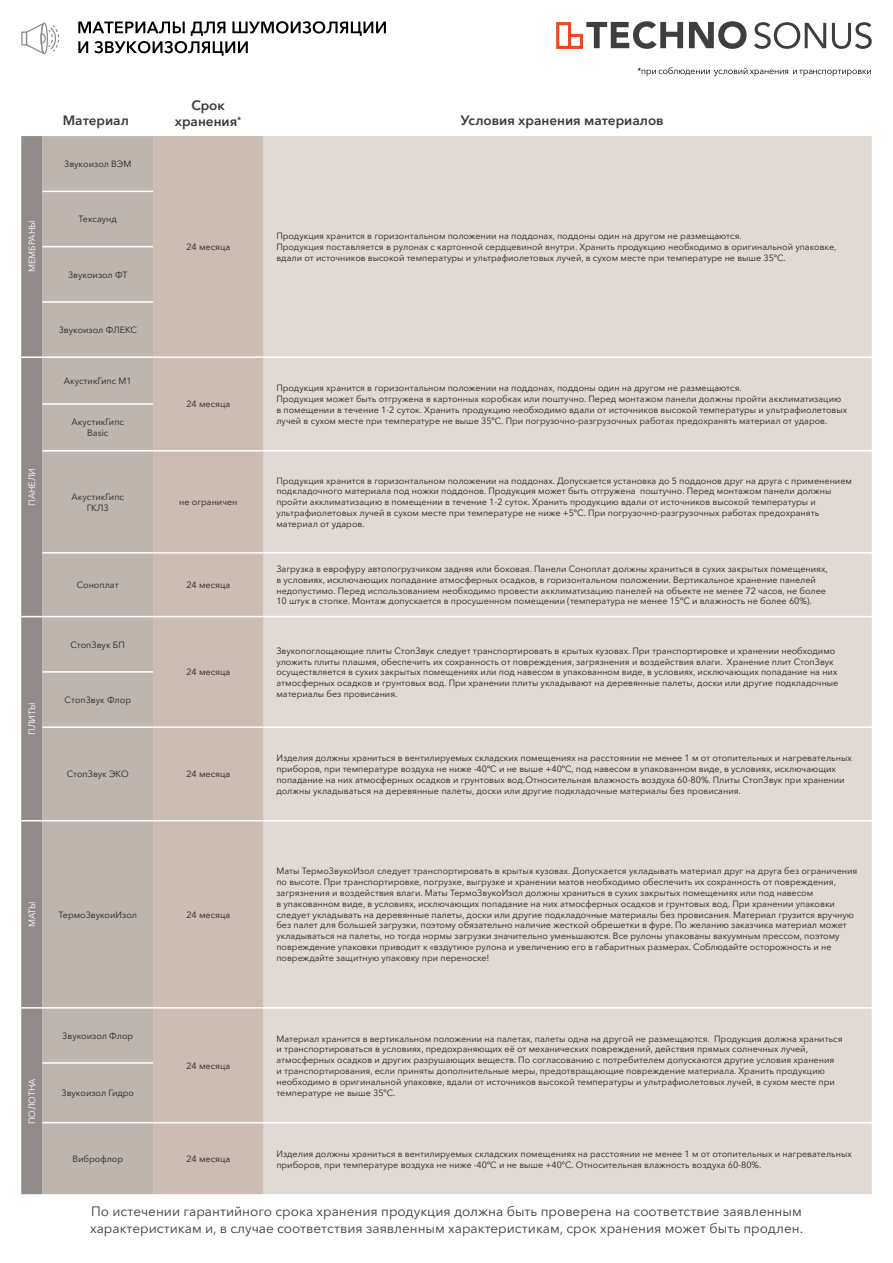
<style>
.page{position:relative;width:893px;height:1263px;background:#fff}
.page>*{position:absolute;margin:0;border:0;box-sizing:border-box;transform-origin:0 0}
.t1{font:13.5px/16.2px "Avenir Next Cyr";color:#383c3f}
.t2{font:600 13.5px "Avenir Next Cyr";color:#383c3f}
.t3{font:9px/10.8px "Avenir Next Cyr";color:#231f20}
.t4{font:9px "Avenir Next Cyr";color:#fff}
</style>
<div class="page">
<svg style="left:638px;top:67px;width:233px;height:9px"></svg>
<svg style="left:689px;top:21px;width:58px;height:28px"></svg>
<svg style="left:754px;top:22px;width:72px;height:27px"></svg>
<svg style="left:832px;top:22px;width:40px;height:27px"></svg>
<svg style="left:556px;top:21px;width:127px;height:28px"></svg>
<div style="left:43px;top:136px;width:110px;height:1058px;background:#bfb5af"></div>
<div style="left:153px;top:136px;width:111px;height:1058px;background:#cbbdb4"></div>
<div style="left:264px;top:136px;width:608px;height:1058px;background:#e1dad4"></div>
<hr style="left:43px;top:191px;width:110px;height:1px;background:#fff">
<hr style="left:43px;top:246px;width:110px;height:1px;background:#fff">
<hr style="left:43px;top:301px;width:110px;height:2px;background:#fff">
<hr style="left:43px;top:356px;width:110px;height:2px;background:#fff">
<hr style="left:153px;top:356px;width:111px;height:2px;background:#fff">
<hr style="left:264px;top:356px;width:608px;height:2px;background:#fff">
<hr style="left:43px;top:403px;width:110px;height:2px;background:#fff">
<hr style="left:43px;top:450px;width:110px;height:1px;background:#fff">
<hr style="left:153px;top:450px;width:111px;height:1px;background:#fff">
<hr style="left:264px;top:450px;width:608px;height:1px;background:#fff">
<hr style="left:43px;top:552px;width:110px;height:2px;background:#fff">
<hr style="left:153px;top:552px;width:111px;height:2px;background:#fff">
<hr style="left:264px;top:552px;width:608px;height:2px;background:#fff">
<hr style="left:43px;top:616px;width:110px;height:1px;background:#fff">
<hr style="left:153px;top:616px;width:111px;height:1px;background:#fff">
<hr style="left:264px;top:616px;width:608px;height:1px;background:#fff">
<hr style="left:43px;top:671px;width:110px;height:2px;background:#fff">
<hr style="left:43px;top:726px;width:110px;height:2px;background:#fff">
<hr style="left:153px;top:726px;width:111px;height:2px;background:#fff">
<hr style="left:264px;top:726px;width:608px;height:2px;background:#fff">
<hr style="left:43px;top:820px;width:110px;height:1px;background:#fff">
<hr style="left:153px;top:820px;width:111px;height:1px;background:#fff">
<hr style="left:264px;top:820px;width:608px;height:1px;background:#fff">
<svg style="left:21px;top:136px;width:22px;height:1058px;background:#95908e"></svg>
<hr style="left:43px;top:1007px;width:110px;height:1px;background:#fff">
<hr style="left:153px;top:1007px;width:111px;height:1px;background:#fff">
<hr style="left:264px;top:1007px;width:608px;height:1px;background:#fff">
<hr style="left:43px;top:1062px;width:110px;height:2px;background:#fff">
<hr style="left:43px;top:1122px;width:110px;height:1px;background:#fff">
<hr style="left:153px;top:1122px;width:111px;height:1px;background:#fff">
<hr style="left:264px;top:1122px;width:608px;height:1px;background:#fff">
<svg style="left:78px;top:21px;width:308px;height:35px"></svg>
<svg style="left:21px;top:23px;width:38px;height:31px"></svg>
<h1 class="t2" style="left:191px;top:97px;width:35px">Срок</h1>
<h1 class="t2" style="left:63px;top:112px;width:68px">Материал</h1>
<h1 class="t2" style="left:175px;top:113px;width:68px">хранения<sup>*</sup></h1>
<h1 class="t2" style="left:461px;top:112px;width:204px">Условия хранения материалов</h1>
<p class="t4" style="left:27px;top:272px;width:53px;rotate:-90deg">МЕМБРАНЫ</p>
<p class="t4" style="left:27px;top:506px;width:39px;rotate:-90deg">ПАНЕЛИ</p>
<p class="t4" style="left:27px;top:735px;width:34px;rotate:-90deg">ПЛИТЫ</p>
<p class="t3" style="left:64px;top:159px;width:69px">3вyкoизол BЭМ</p>
<p class="t3" style="left:79px;top:214px;width:40px">Teкcayнд</p>
<p class="t3" style="left:68px;top:269px;width:61px">3вyкoизол ФТ</p>
<p class="t3" style="left:59px;top:324px;width:80px">3вyкoизол ФЛEKC</p>
<p class="t3" style="left:186px;top:241px;width:45px">24 месяца</p>
<p class="t3" style="left:276px;top:231px;width:467px">Продукция хранится в горизонтальном положении на поддонах, поддоны один на другом не размещаются.</p>
<p class="t3" style="left:276px;top:241px;width:562px">Продукция поставляется в рулонах с картонной сердцевиной внутри. Хранить продукцию необходимо в оригинальной упаковке, вдали от источников высокой температуры и ультрафиолетовых лучей, в сухом месте при температуре не выше 35ºC.</p>
<p class="t3" style="left:64px;top:375px;width:69px">AкycтикГипc M1</p>
<p class="t3" style="left:276px;top:383px;width:467px">Продукция хранится в горизонтальном положении на поддонах, поддоны один на другом не размещаются.</p>
<p class="t3" style="left:276px;top:393px;width:572px">Продукция может быть отгружена в картонных коробках или поштучно. Перед монтажом панели должны пройти акклиматизацию в помещении в течение 1-2 суток. Хранить продукцию необходимо вдали от источников высокой температуры и ультрафиолетовых</p>
<p class="t3" style="left:186px;top:399px;width:45px">24 месяца</p>
<p class="t3" style="left:72px;top:417px;width:54px">AкycтикГипc</p>
<p class="t3" style="left:276px;top:415px;width:552px">лучей в сухом месте при температуре не выше 35ºC. При погрузочно-разгрузочных работах предохранять материал от ударов.</p>
<p class="t3" style="left:87px;top:428px;width:23px">Basic</p>
<p class="t3" style="left:72px;top:491px;width:54px">AкycтикГипc</p>
<p class="t3" style="left:87px;top:502px;width:24px">ГKЛ3</p>
<p class="t3" style="left:179px;top:497px;width:60px">не ограничен</p>
<p class="t3" style="left:77px;top:580px;width:43px">Coнoплaт</p>
<p class="t3" style="left:186px;top:580px;width:45px">24 месяца</p>
<p class="t3" style="left:71px;top:639px;width:56px">СтопЗвук БП</p>
<p class="t3" style="left:65px;top:694px;width:68px">Cтoп3вyк Флop</p>
<p class="t3" style="left:186px;top:667px;width:45px">24 месяца</p>
<p class="t3" style="left:67px;top:769px;width:63px">СтопЗвук ЭКО</p>
<p class="t3" style="left:186px;top:769px;width:45px">24 месяца</p>
<p class="t3" style="left:276px;top:475px;width:577px">Продукция хранится в горизонтальном положении на поддонах. Допускается установка до 5 поддонов друг на друга с применением подкладочного материала под ножки поддонов. Продукция может быть отгружена поштучно. Перед монтажом панели должны пройти акклиматизацию в помещении в течение 1-2 суток. Хранить продукцию вдали от источников высокой температуры и ультрафиолетовых лучей в сухом месте при температуре не ниже +5ºC. При погрузочно-разгрузочных работах предохранять материал от ударов.</p>
<p class="t3" style="left:276px;top:563px;width:553px">Загрузка в еврофуру автопогрузчиком задняя или боковая. Панели Соноплат должны храниться в сухих закрытых помещениях,</p>
<p class="t3" style="left:276px;top:574px;width:551px">в условиях, исключающих попадание атмосферных осадков, в горизонтальном положении. Вертикальное хранение панелей недопустимо. Перед использованием необходимо провести акклиматизацию панелей на объекте не менее 72 часов, не более</p>
<p class="t3" style="left:276px;top:596px;width:537px">10 штук в стопке. Монтаж допускается в просушенном помещении (температура не менее 15ºC и влажность не более 60%).</p>
<p class="t3" style="left:276px;top:645px;width:563px">Звукопоглощающие плиты СтопЗвук следует транспортировать в крытых кузовах. При транспортировке и хранении необходимо уложить плиты плашмя, обеспечить их сохранность от повреждения, загрязнения и воздействия влаги. Хранение плит СтопЗвук осуществляется в сухих закрытых помещениях или под навесом в упакованном виде, в условиях, исключающих попадание на них атмосферных осадков и грунтовых вод. При хранении плиты укладывают на деревянные палеты, доски или другие подкладочные материалы без провисания.</p>
<p class="t3" style="left:276px;top:753px;width:577px">Изделия должны храниться в вентилируемых складских помещениях на расстоянии не менее 1 м от отопительных и нагревательных приборов, при температуре воздуха не ниже -40ºC и не выше +40ºC, под навесом в упакованном виде, в условиях, исключающих попадание на них атмосферных осадков и грунтовых вод.Относительная влажность воздуха 60-80%. Плиты СтопЗвук при хранении должны укладываться на деревянные палеты, доски или другие подкладочные материалы без провисания.</p>
<p class="t4" style="left:27px;top:927px;width:28px;rotate:-90deg">МАТЫ</p>
<p class="t3" style="left:59px;top:909px;width:80px">ТермоЗвукоиИзол</p>
<p class="t3" style="left:186px;top:909px;width:45px">24 месяца</p>
<p class="t3" style="left:276px;top:866px;width:582px">Маты ТермоЗвукоИзол следует транспортировать в крытых кузовах. Допускается укладывать материал друг на друга без ограничения по высоте. При транспортировке, погрузке, выгрузке и хранении матов необходимо обеспечить их сохранность от повреждения, загрязнения и воздействия влаги. Маты ТермоЗвукоИзол должны храниться в сухих закрытых помещениях или под навесом</p>
<p class="t3" style="left:276px;top:898px;width:579px">в упакованном виде, в условиях, исключающих попадание на них атмосферных осадков и грунтовых вод. При хранении упаковки следует укладывать на деревянные палеты, доски или другие подкладочные материалы без провисания. Материал грузится вручную без палет для большей загрузки, поэтому обязательно наличие жесткой обрешетки в фуре. По желанию заказчика материал может укладываться на палеты, но тогда нормы загрузки значительно уменьшаются. Все рулоны упакованы вакуумным прессом, поэтому повреждение упаковки приводит к «вздутию» рулона и увеличению его в габаритных размерах. Соблюдайте осторожность и не повреждайте защитную упаковку при переноске!</p>
<p class="t4" style="left:27px;top:1124px;width:47px;rotate:-90deg">ПОЛОТНА</p>
<p class="t3" style="left:62px;top:1030px;width:73px">3вyкoизол Флор</p>
<p class="t3" style="left:186px;top:1060px;width:45px">24 месяца</p>
<p class="t3" style="left:276px;top:1033px;width:568px">Материал хранится в вертикальном положении на палетах, палеты одна на другой не размещаются. Продукция должна храниться и транспортироваться в условиях, предохраняющих её от механических повреждений, действия прямых солнечных лучей, атмосферных осадков и других разрушающих веществ. По согласованию с потребителем допускаются другие условия хранения<br>и транспортирования, если приняты дополнительные меры, предотвращающие повреждение материала. Хранить продукцию необходимо в оригинальной упаковке, вдали от источников высокой температуры и ультрафиолетовых лучей, в сухом месте при</p>
<p class="t3" style="left:61px;top:1088px;width:74px">3вyкoизол Гидpo</p>
<p class="t3" style="left:276px;top:1087px;width:121px">температуре не выше 35ºC.</p>
<p class="t3" style="left:72px;top:1154px;width:52px">Bиброфлор</p>
<p class="t3" style="left:186px;top:1154px;width:45px">24 месяца</p>
<p class="t3" style="left:276px;top:1148px;width:577px">Изделия должны храниться в вентилируемых складских помещениях на расстоянии не менее 1 м от отопительных и нагревательных приборов, при температуре воздуха не ниже -40ºC и не выше +40ºC. Относительная влажность воздуха 60-80%.</p>
<h1 class="t1" style="left:90px;top:1203px;width:714px">По истечении гарантийного срока хранения продукция должна быть проверена на соответствие заявленным характеристикам и, в случае соответствия заявленным характеристикам, срок хранения может быть продлен.</h1>
</div>
